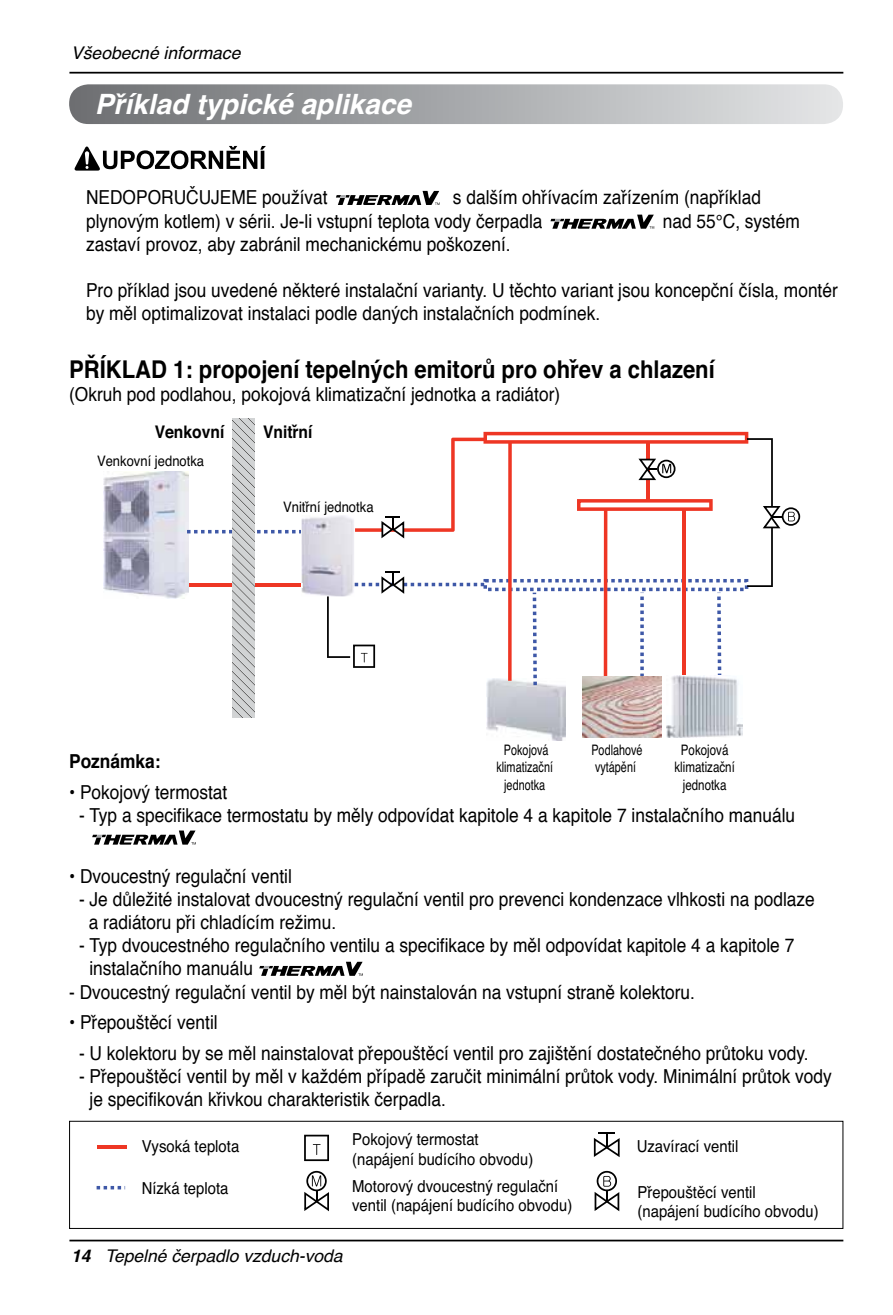
<style>
.page{position:relative;width:893px;height:1315px;background:#fff}
.page>*{position:absolute;margin:0;border:0;box-sizing:border-box;transform-origin:0 0}
.t1{font:italic 700 28px "Helvetica";color:#fff}
.t2{font:700 24.5px "Helvetica";color:#000;scale:.9 1}
.t3{font:19.25px/23.1px "Helvetica";color:#000;scale:.9 1}
.t4{font:700 19.25px "Helvetica";color:#000;scale:.9 1}
.t5{font:italic 17.5px "Helvetica";color:#000}
.t6{font:700 17.32px "Helvetica";color:#000;scale:.9 1}
.t7{font:16.45px/19.8px "Helvetica";color:#000;scale:.9 1}
.t8{font:14.53px/17.3px "Helvetica";color:#000;text-align:center;scale:.75 1}
.t9{font:14.53px/17.3px "Helvetica";color:#000;text-align:center;scale:.8 1}
.t10{font:14.53px "Helvetica";color:#000;scale:.9 1}
.s1{font-weight:700}
</style>
<div class="page">
<hr style="left:69px;top:1239px;width:774px;height:2px;background:#000">
<hr style="left:69px;top:72px;width:774px;height:2px;background:#000">
<svg style="left:75px;top:146px;width:191px;height:25px"></svg>
<svg style="left:336px;top:191px;width:104px;height:14px"></svg>
<svg style="left:550px;top:215px;width:104px;height:14px"></svg>
<img style="left:486px;top:685px;width:79px;height:56px">
<img style="left:104px;top:471px;width:83px;height:127px">
<img style="left:303px;top:517px;width:24px;height:79px">
<svg style="left:187px;top:418px;width:116px;height:300px"></svg>
<img style="left:582px;top:685px;width:79px;height:53px">
<svg style="left:327px;top:432px;width:473px;height:253px"></svg>
<img style="left:666px;top:676px;width:76px;height:61px">
<svg style="left:594px;top:1132px;width:26px;height:25px"></svg>
<svg style="left:97px;top:1145px;width:30px;height:3px"></svg>
<svg style="left:97px;top:1186px;width:29px;height:3px"></svg>
<svg style="left:304px;top:1134px;width:25px;height:27px"></svg>
<svg style="left:304px;top:1171px;width:25px;height:40px"></svg>
<svg style="left:595px;top:1171px;width:24px;height:40px"></svg>
<div style="left:69px;top:1120px;width:774px;height:108px;border:1px solid #000"></div>
<svg style="left:69px;top:84px;width:774px;height:40px;background:#a9abad"></svg>
<svg style="left:92px;top:830px;width:104px;height:14px"></svg>
<svg style="left:259px;top:961px;width:104px;height:15px"></svg>
<p class="t5" style="left:71px;top:39px;width:171px">Všeobecné informace</p>
<h1 class="t1" style="left:95px;top:81px;width:317px">Příklad typické aplikace</h1>
<p class="t3" style="left:86px;top:187px;width:153px">NEDOPORUČUJEME</p>
<p class="t3" style="left:262px;top:187px;width:74px">používat</p>
<p class="t3" style="left:86px;top:187px;width:751px;text-indent:367px">s dalším ohřívacím zařízením (například plynovým kotlem) v sérii. Je-li vstupní teplota vody čerpadla</p>
<p class="t3" style="left:663px;top:210px;width:154px">nad 55°C, systém</p>
<p class="t3" style="left:86px;top:233px;width:473px">zastaví provoz, aby zabránil mechanickému poškození.</p>
<p class="t3" style="left:86px;top:279px;width:837px">Pro příklad jsou uvedené některé instalační varianty. U těchto variant jsou koncepční čísla, montér by měl optimalizovat instalaci podle daných instalačních podmínek.</p>
<p class="t2" style="left:69px;top:350px;width:17px">PŘÍKLAD</p>
<p class="t2" style="left:173px;top:350px;width:603px">1: propojení tepelných emitorů pro ohřev a chlazení</p>
<p class="t3" style="left:69px;top:383px;width:547px">(Okruh pod podlahou, pokojová klimatizační jednotka a radiátor)</p>
<p class="t6" style="left:155px;top:418px;width:79px">Venkovní</p>
<p class="t6" style="left:263px;top:418px;width:56px">Vnitřní</p>
<p class="t10" style="left:97px;top:449px;width:121px">Venkovní jednotka</p>
<p class="t10" style="left:283px;top:495px;width:102px">Vnitřní jednotka</p>
<p class="t9" style="left:674px;top:741px;width:77px">Pokojová klimatizační jednotka</p>
<p class="t8" style="left:496px;top:741px;width:77px">Pokojová klimatizační jednotka</p>
<p class="t8" style="left:591px;top:741px;width:70px;text-align:left">Podlahové vytápění</p>
<p class="t4" style="left:69px;top:746px;width:103px">Poznámka:</p>
<p class="t3" style="left:69px;top:781px;width:177px">• Pokojový termostat</p>
<p class="t3" style="left:79px;top:804px;width:797px">- Typ a specifikace termostatu by měly odpovídat kapitole 4 a kapitole 7 instalačního manuálu</p>
<p class="t3" style="left:69px;top:865px;width:249px">• Dvoucestný regulační ventil</p>
<p class="t3" style="left:89px;top:888px;width:808px;text-indent:-10px">- Je důležité instalovat dvoucestný regulační ventil pro prevenci kondenzace vlhkosti na podlaze a radiátoru při chladícím režimu.</p>
<p class="t3" style="left:89px;top:934px;width:785px;text-indent:-10px">- Typ dvoucestného regulačního ventilu a specifikace by měl odpovídat kapitole 4 a kapitole 7 instalačního manuálu</p>
<p class="t3" style="left:69px;top:981px;width:697px">- Dvoucestný regulační ventil by měl být nainstalován na vstupní straně kolektoru.</p>
<p class="t3" style="left:69px;top:1011px;width:167px">• Přepouštěcí ventil</p>
<p class="t3" style="left:79px;top:1042px;width:812px">- U kolektoru by se měl nainstalovat přepouštěcí ventil pro zajištění dostatečného průtoku vody.</p>
<p class="t3" style="left:90px;top:1065px;width:826px;text-indent:-11px">- Přepouštěcí ventil by měl v každém případě zaručit minimální průtok vody. Minimální průtok vody je specifikován křivkou charakteristik čerpadla.</p>
<p class="t9" style="left:706px;top:884px;width:77px">klimatizační jednotka</p>
<p class="t8" style="left:528px;top:884px;width:77px">klimatizační jednotka</p>
<p class="t8" style="left:626px;top:884px;width:56px">vytápění</p>
<p class="t7" style="left:110px;top:1012px;width:110px">Vysoká teplota</p>
<p class="t7" style="left:321px;top:1051px;width:246px">Motorový dvoucestný regulační ventil (napájení budícího obvodu)</p>
<p class="t7" style="left:606px;top:1057px;width:203px">Přepouštěcí ventil (napájení budícího obvodu)</p>
<p class="t7" style="left:110px;top:1054px;width:98px">Nízká teplota</p>
<p class="t7" style="left:142px;top:1137px;width:110px">Vysoká teplota</p>
<p class="t7" style="left:352px;top:1130px;width:203px">Pokojový termostat (napájení budícího obvodu)</p>
<p class="t7" style="left:352px;top:1176px;width:246px">Motorový dvoucestný regulační ventil (napájení budícího obvodu)</p>
<p class="t7" style="left:637px;top:1182px;width:203px">Přepouštěcí ventil (napájení budícího obvodu)</p>
<p class="t7" style="left:637px;top:1137px;width:115px">Uzavírací ventil</p>
<p class="t7" style="left:142px;top:1179px;width:98px">Nízká teplota</p>
<p class="t5" style="left:71px;top:1242px;width:273px"><span class="s1">14</span> Tepelné čerpadlo vzduch-voda</p>
</div>
